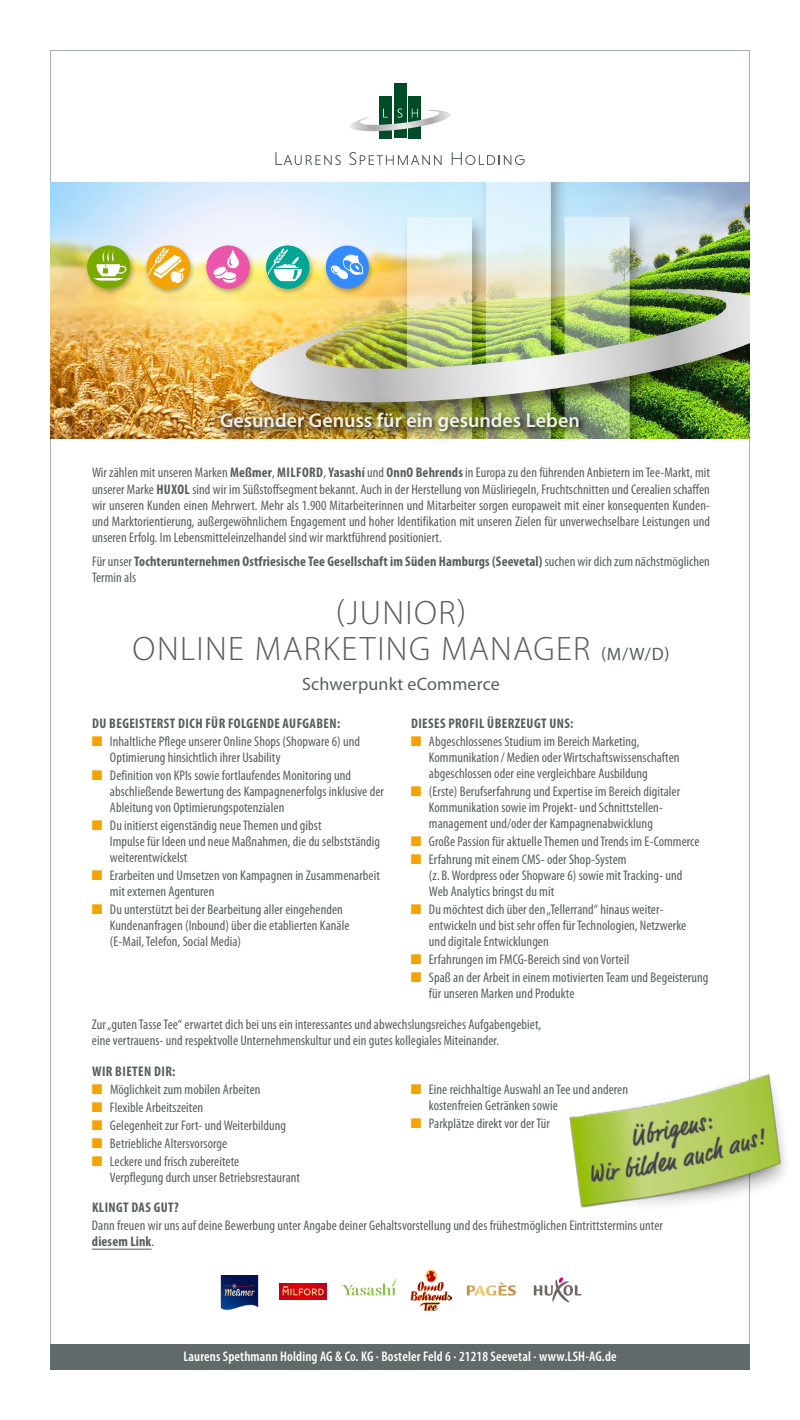
<style>
.page{position:relative;width:800px;height:1420px;background:#fff}
.page>*{position:absolute;margin:0;border:0;box-sizing:border-box;transform-origin:0 0}
.t1{font:300 34px/36px "Myriad Pro";letter-spacing:.04em;color:#585d5d;text-align:center}
.t2{font:600 20px "Myriad Pro";letter-spacing:.005em;color:#fff}
.t3{font:18px "Myriad Pro";letter-spacing:.01em;color:#585d5d}
.t4{font:condensed 14px/16px "Myriad Pro";letter-spacing:.005em;color:#585d5d}
.t5{font:700 condensed 14px/16px "Myriad Pro";letter-spacing:.01em;color:#585d5d}
.t6{font:700 condensed 14px "Myriad Pro";letter-spacing:.03em;color:#585d5d}
.t7{font:600 condensed 14px "Myriad Pro";letter-spacing:.01em;color:#fff}
.s1{font-weight:700}
.s2{font-weight:400}
.s3{font-weight:400;font-size:18px}
.s4{color:#f5a300}
</style>
<div class="page">
<img style="left:279px;top:1284px;width:48px;height:16px">
<img style="left:221px;top:1276px;width:38px;height:33px">
<img style="left:411px;top:1269px;width:40px;height:42px">
<svg style="left:467px;top:1282px;width:49px;height:14px"></svg>
<svg style="left:534px;top:1277px;width:47px;height:25px"></svg>
<svg style="left:342px;top:1278px;width:54px;height:18px"></svg>
<div style="left:50px;top:1344px;width:700px;height:26px;background:#606a6a"></div>
<img style="left:50px;top:182px;width:700px;height:257px">
<div style="left:203px;top:395px;width:393px;height:54px;background:#000;opacity:.15"></div>
<div style="left:263px;top:244px;width:53px;height:52px;background:#000;opacity:.3"></div>
<div style="left:266px;top:246px;width:43px;height:43px;background:#00a694;border-radius:50%"></div>
<svg style="left:266px;top:248px;width:36px;height:36px"></svg>
<div style="left:323px;top:244px;width:52px;height:52px;background:#000;opacity:.3"></div>
<div style="left:326px;top:246px;width:43px;height:43px;background:#328cff;border-radius:50%"></div>
<svg style="left:331px;top:255px;width:32px;height:25px"></svg>
<div style="left:144px;top:244px;width:52px;height:52px;background:#000;opacity:.3"></div>
<div style="left:147px;top:246px;width:43px;height:43px;background:#f5a300;border-radius:50%"></div>
<svg style="left:147px;top:248px;width:39px;height:35px"></svg>
<div style="left:84px;top:244px;width:52px;height:52px;background:#000;opacity:.3"></div>
<div style="left:87px;top:246px;width:43px;height:43px;background:#78aa00;border-radius:50%"></div>
<svg style="left:94px;top:250px;width:33px;height:31px"></svg>
<div style="left:203px;top:244px;width:53px;height:52px;background:#000;opacity:.3"></div>
<div style="left:207px;top:246px;width:43px;height:43px;background:#eb55aa;border-radius:50%"></div>
<svg style="left:213px;top:250px;width:26px;height:33px"></svg>
<div style="left:409px;top:96px;width:12px;height:42px;background:#004c28"></div>
<div style="left:394px;top:84px;width:12px;height:54px;background:#004c28"></div>
<div style="left:379px;top:96px;width:12px;height:42px;background:#004c28"></div>
<svg style="left:349px;top:109px;width:102px;height:24px"></svg>
<svg style="left:275px;top:152px;width:66px;height:13px"></svg>
<svg style="left:349px;top:152px;width:93px;height:13px"></svg>
<svg style="left:452px;top:152px;width:73px;height:13px"></svg>
<hr style="left:92px;top:1249px;width:60px;height:1px;background:#585d5d">
<img style="left:569px;top:1039px;width:216px;height:233px">
<h2 class="t2" style="left:220px;top:409px;width:361px">Gesunder Genuss für ein gesundes Leben</h2>
<p class="t4" style="left:92px;top:465px;width:620px;text-align:justify">Wir zählen mit unseren Marken <span class="s1">Meßmer</span>, <span class="s1">MILFORD</span>, <span class="s1">Yasashí</span> und <span class="s1">OnnO Behrends</span> in Europa zu den führenden Anbietern im Tee-Markt, mit unserer Marke <span class="s1">HUXOL</span> sind wir im Süßstoffsegment bekannt. Auch in der Herstellung von Müsliriegeln, Fruchtschnitten und Cerealien schaffen wir unseren Kunden einen Mehrwert. Mehr als 1.900 Mitarbeiterinnen und Mitarbeiter sorgen europaweit mit einer konsequenten Kunden&shy;und Marktorientierung, außergewöhnlichem Engagement und hoher Identifikation mit unseren Zielen für unverwechselbare Leistungen und unseren Erfolg. Im Lebensmitteleinzelhandel sind wir marktführend positioniert.</p>
<p class="t5" style="left:92px;top:553px;width:620px"><span class="s2">Für unser</span> Tochterunternehmen Ostfriesische Tee Gesellschaft im Süden Hamburgs (Seevetal) <span class="s2">suchen wir dich zum nächstmöglichen<br>Termin als</span></p>
<h1 class="t1" style="left:133px;top:595px;width:538px">(JUNIOR)<br>ONLINE MARKETING MANAGER <span class="s3">(M/W/D)</span></h1>
<p class="t3" style="left:302px;top:674px;width:199px">Schwerpunkt eCommerce</p>
<p class="t6" style="left:92px;top:716px;width:250px">DU BEGEISTERST DICH FÜR FOLGENDE AUFGABEN:</p>
<p class="t4" style="left:110px;top:734px;width:252px;text-indent:-18px"><span class="s4">■</span> Inhaltliche Pflege unserer Online Shops (Shopware 6) und<br>Optimierung hinsichtlich ihrer Usability</p>
<p class="t4" style="left:110px;top:768px;width:276px;text-indent:-18px"><span class="s4">■</span> Definition von KPIs sowie fortlaufendes Monitoring und abschließende Bewertung des Kampagnenerfolgs inklusive der<br>Ableitung von Optimierungspotenzialen</p>
<p class="t4" style="left:110px;top:818px;width:272px;text-indent:-18px"><span class="s4">■</span> Du initierst eigenständig neue Themen und gibst<br>Impulse für Ideen und neue Maßnahmen, die du selbstständig weiterentwickelst</p>
<p class="t4" style="left:110px;top:868px;width:271px;text-indent:-18px"><span class="s4">■</span> Erarbeiten und Umsetzen von Kampagnen in Zusammenarbeit mit externen Agenturen</p>
<p class="t4" style="left:110px;top:902px;width:241px;text-indent:-18px"><span class="s4">■</span> Du unterstützt bei der Bearbeitung aller eingehenden<br>Kundenanfragen (Inbound) über die etablierten Kanäle (E-Mail, Telefon, Social Media)</p>
<p class="t6" style="left:411px;top:716px;width:164px">DIESES PROFIL ÜBERZEUGT UNS:</p>
<p class="t4" style="left:429px;top:734px;width:252px;text-indent:-18px"><span class="s4">■</span> Abgeschlossenes Studium im Bereich Marketing,<br>Kommunikation /Medien oder Wirtschaftswissenschaften abgeschlossen oder eine vergleichbare Ausbildung</p>
<p class="t4" style="left:429px;top:784px;width:253px;text-indent:-18px"><span class="s4">■</span> (Erste) Berufserfahrung und Expertise im Bereich digitaler<br>Kommunikation sowie im Projekt- und Schnittstellen&shy;management und/oder der Kampagnenabwicklung</p>
<p class="t4" style="left:411px;top:834px;width:290px"><span class="s4">■</span> Große Passion für aktuelle Themen und Trends im E-Commerce</p>
<p class="t4" style="left:429px;top:852px;width:255px;text-indent:-18px"><span class="s4">■</span> Erfahrung mit einem CMS- oder Shop-System<br>(z. B. Wordpress oder Shopware 6) sowie mit Tracking- und<br>Web Analytics bringst du mit</p>
<p class="t4" style="left:429px;top:902px;width:259px;text-indent:-18px"><span class="s4">■</span> Du möchtest dich über den „Tellerrand“ hinaus weiter&shy;entwickeln und bist sehr offen für Technologien, Netzwerke und digitale Entwicklungen</p>
<p class="t4" style="left:411px;top:952px;width:220px"><span class="s4">■</span> Erfahrungen im FMCG-Bereich sind von Vorteil</p>
<p class="t4" style="left:429px;top:970px;width:281px;text-indent:-18px"><span class="s4">■</span> Spaß an der Arbeit in einem motivierten Team und Begeisterung für unseren Marken und Produkte</p>
<p class="t4" style="left:92px;top:1017px;width:451px">Zur „guten Tasse Tee“ erwartet dich bei uns ein interessantes und abwechslungsreiches Aufgabengebiet, eine vertrauens- und respektvolle Unternehmenskultur und ein gutes kollegiales Miteinander.</p>
<p class="t6" style="left:92px;top:1063px;width:85px">WIR BIETEN DIR:</p>
<p class="t4" style="left:92px;top:1081px;width:170px"><span class="s4">■</span> Möglichkeit zum mobilen Arbeiten</p>
<p class="t4" style="left:92px;top:1099px;width:113px"><span class="s4">■</span> Flexible Arbeitszeiten</p>
<p class="t4" style="left:92px;top:1117px;width:196px"><span class="s4">■</span> Gelegenheit zur Fort- und Weiterbildung</p>
<p class="t4" style="left:92px;top:1135px;width:137px"><span class="s4">■</span> Betriebliche Altersvorsorge</p>
<p class="t4" style="left:110px;top:1153px;width:192px;text-indent:-18px"><span class="s4">■</span> Leckere und frisch zubereitete<br>Verpflegung durch unser Betriebsrestaurant</p>
<p class="t4" style="left:429px;top:1081px;width:201px;text-indent:-18px"><span class="s4">■</span> Eine reichhaltige Auswahl an Tee und anderen kostenfreien Getränken sowie</p>
<p class="t4" style="left:411px;top:1115px;width:140px"><span class="s4">■</span> Parkplätze direkt vor der Tür</p>
<p class="t6" style="left:92px;top:1200px;width:88px">KLINGT DAS GUT?</p>
<p class="t4" style="left:92px;top:1218px;width:573px">Dann freuen wir uns auf deine Bewerbung unter Angabe deiner Gehaltsvorstellung und des frühestmöglichen Eintrittstermins unter <span class="s1">diesem Link</span>.</p>
<p class="t7" style="left:183px;top:1349px;width:435px">Laurens Spethmann Holding AG &amp; Co. KG · Bosteler Feld 6 · 21218 Seevetal · www.LSH-AG.de</p>
</div>
